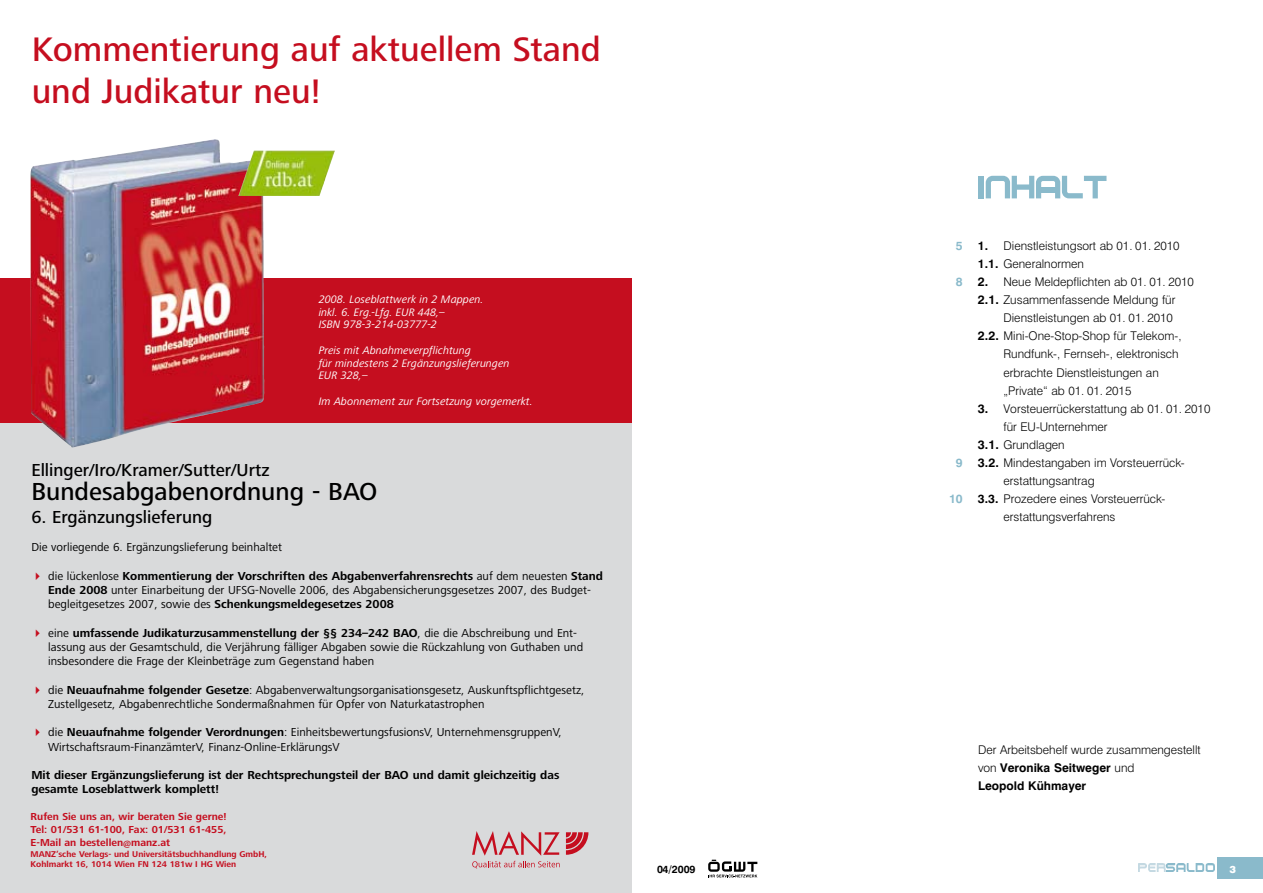
<style>
.page{position:relative;width:1263px;height:893px;background:#fff}
.page>*{position:absolute;margin:0;border:0;box-sizing:border-box;transform-origin:0 0}
.t1{font:500 35.25px/42px "Frutiger Next LT";color:#c50e1f}
.t2{font:500 25.5px "Frutiger Next LT";color:#000}
.t3{font:500 18px "Frutiger Next LT";color:#000}
.t4{font:12px/14.2px "Frutiger Next LT";color:#000}
.t5{font:300 12px/18px "Swiss 721 BT";color:#000}
.t6{font:700 12px/14.2px "Frutiger Next LT";color:#000}
.t7{font:700 12px "Swiss 721 BT";color:#8abacb}
.t8{font:italic 11.25px/12.8px "Frutiger Next LTCE";color:#fff}
.t9{font:700 10.5px/12.6px "Frutiger Next LT";color:#c50e1f;text-align:justify}
.t10{font:700 10.5px "Swiss 721 BT";letter-spacing:-.01em;color:#000}
.t11{font:900 10.05px "Swiss 721 BT";color:#fff}
.t12{font:700 8.7px/10.5px "Frutiger Next LT";color:#c50e1f}
.s1{font-weight:700}
.s2{font-weight:700;color:#8abacb}
.s3{font-weight:700;font-size:12.3px}
</style>
<div class="page">
<div style="left:979px;top:176px;width:5px;height:22px;background:#8abacb"></div>
<svg style="left:986px;top:176px;width:120px;height:22px"></svg>
<div style="left:1218px;top:857px;width:45px;height:21px;background:#8abacb"></div>
<img style="left:1138px;top:864px;width:76px;height:8px">
<svg style="left:708px;top:860px;width:49px;height:17px"></svg>
<svg style="left:0;top:139px;width:631px;height:754px;background:#d5b3b6"></svg>
<svg style="left:36px;top:572px;width:4px;height:8px"></svg>
<svg style="left:36px;top:629px;width:4px;height:8px"></svg>
<svg style="left:36px;top:686px;width:4px;height:8px"></svg>
<svg style="left:36px;top:729px;width:4px;height:7px"></svg>
<h1 class="t1" style="left:32px;top:29px;width:570px">Kommentierung auf aktuellem Stand und Judikatur neu!</h1>
<p class="t8" style="left:319px;top:293px;width:166px">2008. Loseblattwerk in 2 Mappen. inkl. 6. Erg.-Lfg. EUR 448,–<br>ISBN 978-3-214-03777-2</p>
<p class="t8" style="left:319px;top:344px;width:192px">Preis mit Abnahmeverpflichtung<br>für mindestens 2 Ergänzungslieferungen<br>EUR 328,–</p>
<p class="t8" style="left:319px;top:395px;width:216px">Im Abonnement zur Fortsetzung vorgemerkt.</p>
<h3 class="t3" style="left:31px;top:460px;width:240px">Ellinger/Iro/Kramer/Sutter/Urtz</h3>
<h2 class="t2" style="left:31px;top:477px;width:348px">Bundesabgabenordnung - BAO</h2>
<h3 class="t3" style="left:31px;top:507px;width:182px">6. Ergänzungslieferung</h3>
<p class="t4" style="left:31px;top:540px;width:252px">Die vorliegende 6. Ergänzungslieferung beinhaltet</p>
<p class="t4" style="left:48px;top:568px;width:556px">die lückenlose <span class="s1">Kommentierung der Vorschriften des Abgabenverfahrensrechts</span> auf dem neuesten <span class="s1">Stand<br>Ende 2008</span> unter Einarbeitung der UFSG-Novelle 2006, des Abgabensicherungsgesetzes 2007, des Budget&shy;begleitgesetzes 2007, sowie des <span class="s1">Schenkungsmeldegesetzes 2008</span></p>
<p class="t4" style="left:48px;top:625px;width:536px">eine <span class="s1">umfassende Judikaturzusammenstellung der §§ 234–242 BAO</span>, die die Abschreibung und Ent&shy;lassung aus der Gesamtschuld, die Verjährung fälliger Abgaben sowie die Rückzahlung von Guthaben und insbesondere die Frage der Kleinbeträge zum Gegenstand haben</p>
<p class="t4" style="left:48px;top:682px;width:538px">die <span class="s1">Neuaufnahme folgender Gesetze</span>: Abgabenverwaltungsorganisationsgesetz, Auskunftspflichtgesetz,<br>Zustellgesetz, Abgabenrechtliche Sondermaßnahmen für Opfer von Naturkatastrophen</p>
<p class="t4" style="left:48px;top:725px;width:515px">die <span class="s1">Neuaufnahme folgender Verordnungen</span>: EinheitsbewertungsfusionsV, UnternehmensgruppenV,<br>Wirtschaftsraum-FinanzämterV, Finanz-Online-ErklärungsV</p>
<p class="t6" style="left:31px;top:768px;width:529px">Mit dieser Ergänzungslieferung ist der Rechtsprechungsteil der BAO und damit gleichzeitig das gesamte Loseblattwerk komplett!</p>
<p class="t9" style="left:31px;top:811px;width:197px">Rufen Sie uns an, wir beraten Sie gerne!<br>Tel: 01/531 61-100, Fax: 01/531 61-455, E-Mail an bestellen@manz.at</p>
<p class="t12" style="left:31px;top:849px;width:238px">MANZ’sche Verlags- und Universitätsbuchhandlung GmbH,<br>Kohlmarkt 16, 1014 Wien FN 124 181w I HG Wien</p>
<p class="t7" style="left:956px;top:239px;width:8px">5</p>
<p class="t5" style="left:978px;top:237px;width:203px"><span class="s1">1.</span> Dienstleistungsort ab 01. 01. 2010</p>
<p class="t5" style="left:978px;top:255px;width:107px"><span class="s1">1.1.</span> Generalnormen</p>
<p class="t5" style="left:956px;top:273px;width:240px"><span class="s2">8</span> <span class="s3">2.</span> Neue Meldepflichten ab 01. 01. 2010</p>
<p class="t5" style="left:978px;top:291px;width:199px"><span class="s3">2.1.</span> Zusammenfassende Meldung für</p>
<p class="t5" style="left:1003px;top:309px;width:171px">Dienstleistungen ab 01. 01. 2010</p>
<p class="t5" style="left:978px;top:327px;width:205px"><span class="s3">2.2.</span> Mini-One-Stop-Shop für Telekom-,</p>
<p class="t5" style="left:1003px;top:345px;width:177px">Rundfunk-, Fernseh-, elektronisch</p>
<p class="t5" style="left:1003px;top:363px;width:157px">erbrachte Dienstleistungen an</p>
<p class="t5" style="left:1003px;top:381px;width:129px">„Private“ ab 01. 01. 2015</p>
<p class="t5" style="left:978px;top:399px;width:234px"><span class="s3">3.</span> Vorsteuerrückerstattung ab 01. 01. 2010</p>
<p class="t5" style="left:1003px;top:417px;width:105px">für EU-Unternehmer</p>
<p class="t5" style="left:978px;top:435px;width:88px"><span class="s3">3.1.</span> Grundlagen</p>
<p class="t5" style="left:956px;top:453px;width:230px"><span class="s2">9</span> <span class="s3">3.2.</span> Mindestangaben im Vorsteuerrück-</p>
<p class="t5" style="left:1003px;top:471px;width:93px">erstattungsantrag</p>
<p class="t7" style="left:949px;top:491px;width:15px">10</p>
<p class="t5" style="left:1003px;top:489px;width:163px;text-indent:-26px"><span class="s1">3.3.</span> Prozedere eines Vorsteuerrück&shy;erstattungsverfahrens</p>
<p class="t5" style="left:978px;top:740px;width:224px">Der Arbeitsbehelf wurde zusammengestellt von <span class="s1">Veronika Seitweger</span> und<br><span class="s1">Leopold Kühmayer</span></p>
<p class="t10" style="left:657px;top:863px;width:40px">04/2009</p>
<p class="t11" style="left:1229px;top:863px;width:8px">3</p>
</div>
